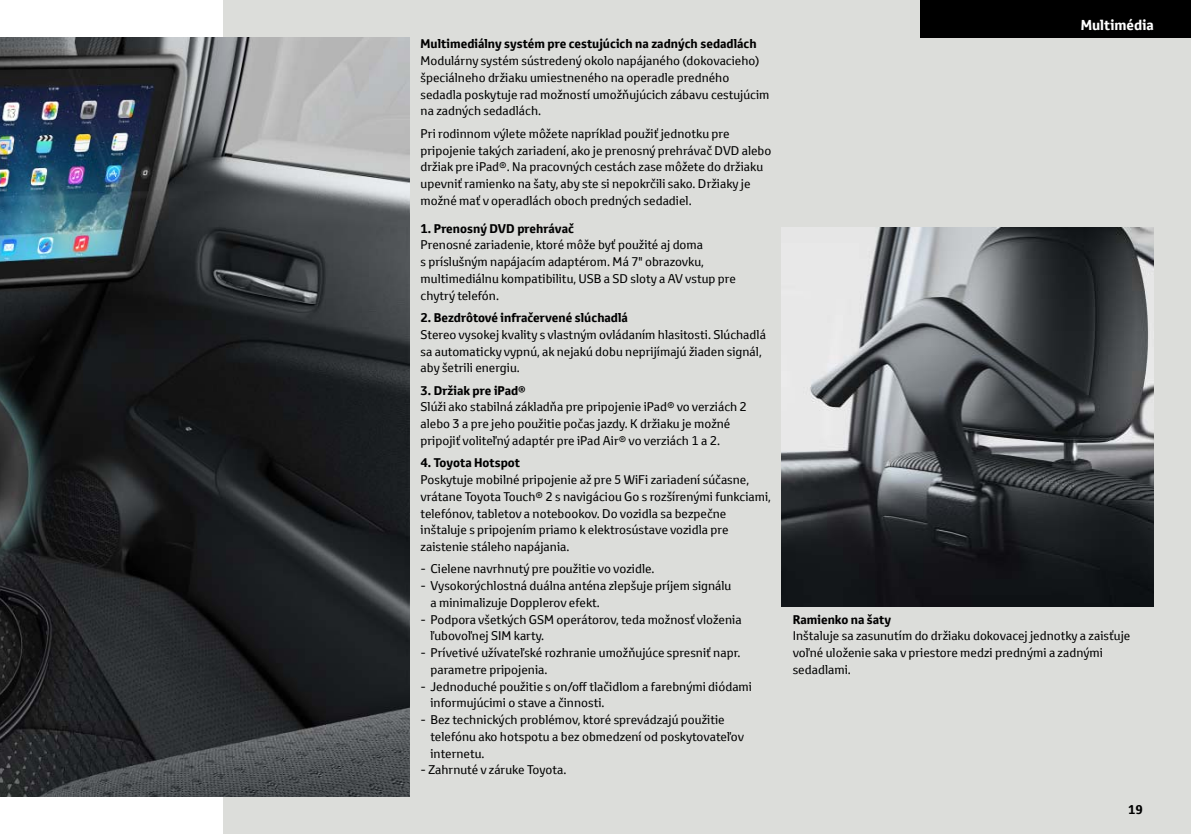
<style>
.page{position:relative;width:1191px;height:834px;background:#fff}
.page>*{position:absolute;margin:0;border:0;box-sizing:border-box;transform-origin:0 0}
.t1{font:700 14px "Toyota Text";color:#fff}
.t2{font:12.25px/16.8px "Toyota Text";color:#000}
.t3{font:700 12.25px "Toyota Text";color:#000}
</style>
<div class="page">
<div style="left:223px;top:0;width:968px;height:833px;background:#dcddda"></div>
<div style="left:920px;top:0;width:271px;height:37px;background:#000"></div>
<img style="left:0;top:37px;width:409px;height:759px">
<img style="left:781px;top:227px;width:372px;height:379px">
<p class="t3" style="left:420px;top:36px;width:337px">Multimediálny systém pre cestujúcich na zadných sedadlách</p>
<p class="t2" style="left:420px;top:52px;width:350px">Modulárny systém sústredený okolo napájaného (dokovacieho) špeciálneho držiaku umiestneného na operadle predného sedadla poskytuje rad možností umožňujúcich zábavu cestujúcim na zadných sedadlách.</p>
<p class="t2" style="left:420px;top:125px;width:352px">Pri rodinnom výlete môžete napríklad použiť jednotku pre pripojenie takých zariadení, ako je prenosný prehrávač DVD alebo držiak pre iPad®. Na pracovných cestách zase môžete do držiaku upevniť ramienko na šaty, aby ste si nepokrčili sako. Držiaky je možné mať v operadlách oboch predných sedadiel.</p>
<p class="t3" style="left:420px;top:220px;width:155px">1. Prenosný DVD prehrávač</p>
<p class="t2" style="left:420px;top:236px;width:317px">Prenosné zariadenie, ktoré môže byť použité aj doma<br>s príslušným napájacím adaptérom. Má 7" obrazovku, multimediálnu kompatibilitu, USB a SD sloty a AV vstup pre chytrý telefón.</p>
<p class="t3" style="left:420px;top:309px;width:209px">2. Bezdrôtové infračervené slúchadlá</p>
<p class="t2" style="left:420px;top:326px;width:347px">Stereo vysokej kvality s vlastným ovládaním hlasitosti. Slúchadlá sa automaticky vypnú, ak nejakú dobu neprijímajú žiaden signál, aby šetrili energiu.</p>
<p class="t3" style="left:420px;top:382px;width:107px">3. Držiak pre iPad®</p>
<p class="t2" style="left:420px;top:398px;width:328px">Slúži ako stabilná základňa pre pripojenie iPad® vo verziách 2 alebo 3 a pre jeho použitie počas jazdy. K držiaku je možné pripojiť voliteľný adaptér pre iPad Air® vo verziách 1 a 2.</p>
<p class="t3" style="left:420px;top:454px;width:101px">4. Toyota Hotspot</p>
<p class="t2" style="left:420px;top:471px;width:352px">Poskytuje mobilné pripojenie až pre 5 WiFi zariadení súčasne, vrátane Toyota Touch® 2 s navigáciou Go s rozšírenými funkciami, telefónov, tabletov a notebookov. Do vozidla sa bezpečne inštaluje s pripojením priamo k elektrosústave vozidla pre zaistenie stáleho napájania.</p>
<p class="t2" style="left:420px;top:560px;width:236px">- Cielene navrhnutý pre použitie vo vozidle.</p>
<p class="t2" style="left:430px;top:577px;width:302px;text-indent:-10px">- Vysokorýchlostná duálna anténa zlepšuje príjem signálu a minimalizuje Dopplerov efekt.</p>
<p class="t2" style="left:430px;top:610px;width:313px;text-indent:-10px">- Podpora všetkých GSM operátorov, teda možnosť vloženia ľubovoľnej SIM karty.</p>
<p class="t2" style="left:430px;top:644px;width:311px;text-indent:-10px">- Prívetivé užívateľské rozhranie umožňujúce spresniť napr. parametre pripojenia.</p>
<p class="t2" style="left:430px;top:677px;width:323px;text-indent:-10px">- Jednoduché použitie s on/off tlačidlom a farebnými diódami informujúcimi o stave a činnosti.</p>
<p class="t2" style="left:430px;top:711px;width:315px;text-indent:-10px">- Bez technických problémov, ktoré sprevádzajú použitie telefónu ako hotspotu a bez obmedzení od poskytovateľov internetu.</p>
<p class="t2" style="left:420px;top:761px;width:147px">- Zahrnuté v záruke Toyota.</p>
<p class="t1" style="left:1080px;top:15px;width:75px">Multimédia</p>
<p class="t3" style="left:792px;top:611px;width:100px">Ramienko na šaty</p>
<p class="t2" style="left:792px;top:627px;width:339px">Inštaluje sa zasunutím do držiaku dokovacej jednotky a zaisťuje voľné uloženie saka v priestore medzi prednými a zadnými sedadlami.</p>
<p class="t3" style="left:1128px;top:800px;width:16px">19</p>
</div>
